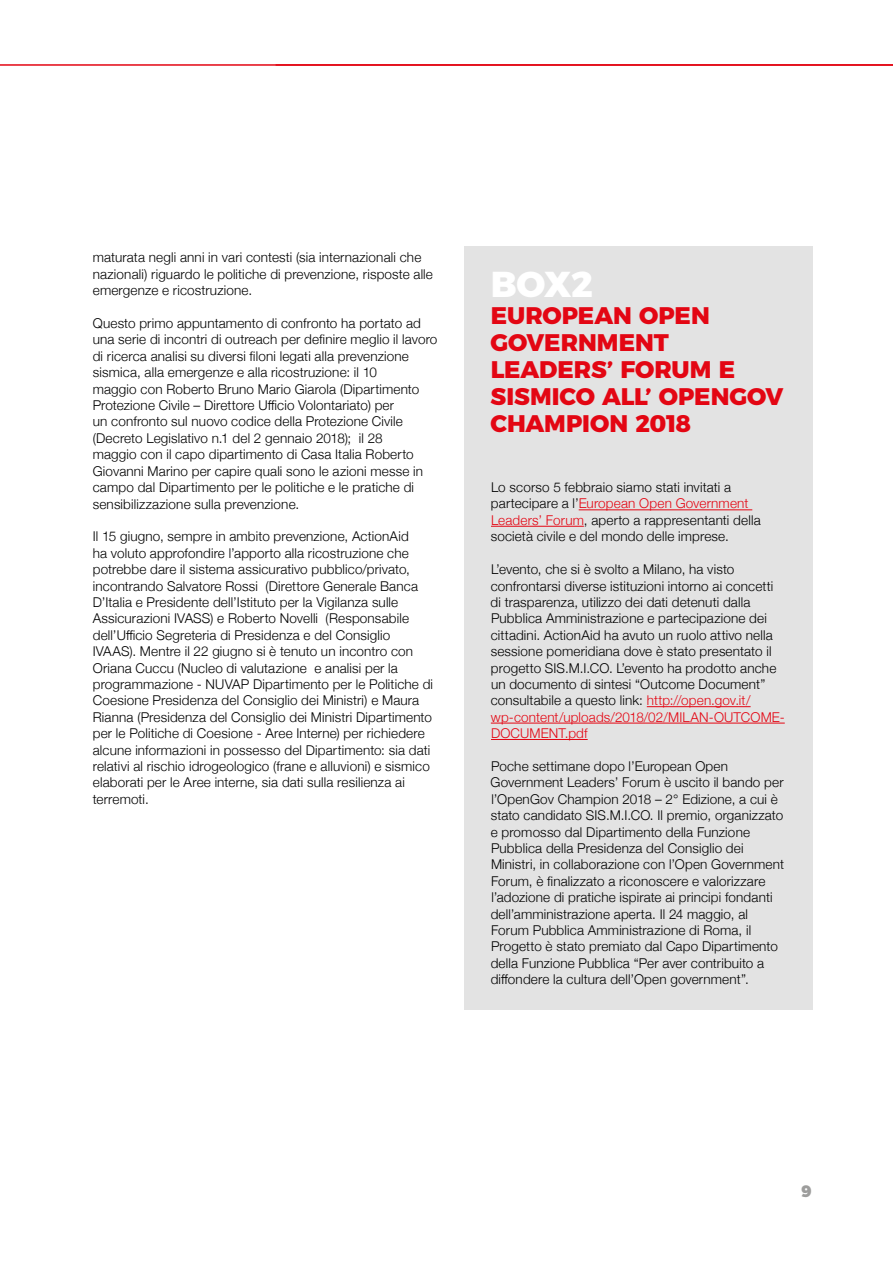
<style>
.page{position:relative;width:893px;height:1263px;background:#fff}
.page>*{position:absolute;margin:0;border:0;box-sizing:border-box;transform-origin:0 0}
.t1{font:800 36px "Montserrat";color:#fff}
.t2{font:800 24px/27px "Montserrat";letter-spacing:-.005em;color:#e30613}
.t3{font:900 16.5px "Montserrat";color:#9d9d9c}
.t4{font:300 13.5px/16.4px "Helvetica Neue";letter-spacing:.01em;color:#000}
.s1{color:#e30613}
</style>
<div class="page">
<hr style="left:0;top:64px;width:893px;height:2px;background:#e30613">
<div style="left:465px;top:246px;width:348px;height:764px;background:#e3e3e3"></div>
<hr style="left:579px;top:509px;width:173px;height:1px;background:#e30613">
<hr style="left:491px;top:526px;width:93px;height:1px;background:#e30613">
<hr style="left:647px;top:706px;width:104px;height:1px;background:#e30613">
<hr style="left:491px;top:723px;width:294px;height:1px;background:#e30613">
<hr style="left:491px;top:739px;width:97px;height:1px;background:#e30613">
<p class="t4" style="left:93px;top:248px;width:342px">maturata negli anni in vari contesti (sia internazionali che nazionali) riguardo le politiche di prevenzione, risposte alle emergenze e ricostruzione.</p>
<p class="t4" style="left:93px;top:314px;width:346px">Questo primo appuntamento di confronto ha portato ad una serie di incontri di outreach per definire meglio il lavoro di ricerca analisi su diversi filoni legati alla prevenzione sismica, alla emergenze e alla ricostruzione: il 10<br>maggio con Roberto Bruno Mario Giarola (Dipartimento Protezione Civile – Direttore Ufficio Volontariato) per<br>un confronto sul nuovo codice della Protezione Civile (Decreto Legislativo n.1 del 2 gennaio 2018); il 28<br>maggio con il capo dipartimento di Casa Italia Roberto Giovanni Marino per capire quali sono le azioni messe in campo dal Dipartimento per le politiche e le pratiche di sensibilizzazione sulla prevenzione.</p>
<p class="t4" style="left:93px;top:527px;width:342px">Il 15 giugno, sempre in ambito prevenzione, ActionAid<br>ha voluto approfondire l’apporto alla ricostruzione che potrebbe dare il sistema assicurativo pubblico/privato, incontrando Salvatore Rossi (Direttore Generale Banca D’Italia e Presidente dell’Istituto per la Vigilanza sulle Assicurazioni IVASS) e Roberto Novelli (Responsabile dell’Ufficio Segreteria di Presidenza e del Consiglio IVAAS). Mentre il 22 giugno si è tenuto un incontro con Oriana Cuccu (Nucleo di valutazione e analisi per la programmazione - NUVAP Dipartimento per le Politiche di Coesione Presidenza del Consiglio dei Ministri) e Maura Rianna (Presidenza del Consiglio dei Ministri Dipartimento per le Politiche di Coesione - Aree Interne) per richiedere alcune informazioni in possesso del Dipartimento: sia dati relativi al rischio idrogeologico (frane e alluvioni) e sismico elaborati per le Aree interne, sia dati sulla resilienza ai terremoti.</p>
<h1 class="t1" style="left:491px;top:254px;width:103px">BOX2</h1>
<h2 class="t2" style="left:490px;top:300px;width:295px">EUROPEAN OPEN<br>GOVERNMENT<br>LEADERS’ FORUM E<br>SISMICO ALL’ OPENGOV<br>CHAMPION 2018</h2>
<p class="t4" style="left:491px;top:478px;width:271px">Lo scorso 5 febbraio siamo stati invitati a partecipare a l’<span class="s1">European Open Government Leaders’ Forum</span>, aperto a rappresentanti della società civile e del mondo delle imprese.</p>
<p class="t4" style="left:491px;top:560px;width:296px">L’evento, che si è svolto a Milano, ha visto confrontarsi diverse istituzioni intorno ai concetti di trasparenza, utilizzo dei dati detenuti dalla Pubblica Amministrazione e partecipazione dei cittadini. ActionAid ha avuto un ruolo attivo nella sessione pomeridiana dove è stato presentato il progetto SIS.M.I.CO. L’evento ha prodotto anche un documento di sintesi “Outcome Document” consultabile a questo link: <span class="s1">http://open.gov.it/ wp-content/uploads/2018/02/MILAN-OUTCOME-DOCUMENT.pdf</span></p>
<p class="t4" style="left:491px;top:757px;width:295px">Poche settimane dopo l’European Open Government Leaders’ Forum è uscito il bando per l’OpenGov Champion 2018 – 2° Edizione, a cui è stato candidato SIS.M.I.CO. Il premio, organizzato e promosso dal Dipartimento della Funzione Pubblica della Presidenza del Consiglio dei Ministri, in collaborazione con l’Open Government Forum, è finalizzato a riconoscere e valorizzare l’adozione di pratiche ispirate ai principi fondanti dell’amministrazione aperta. Il 24 maggio, al Forum Pubblica Amministrazione di Roma, il Progetto è stato premiato dal Capo Dipartimento della Funzione Pubblica “Per aver contribuito a diffondere la cultura dell’Open government”.</p>
<p class="t3" style="left:802px;top:1178px;width:12px">9</p>
</div>
